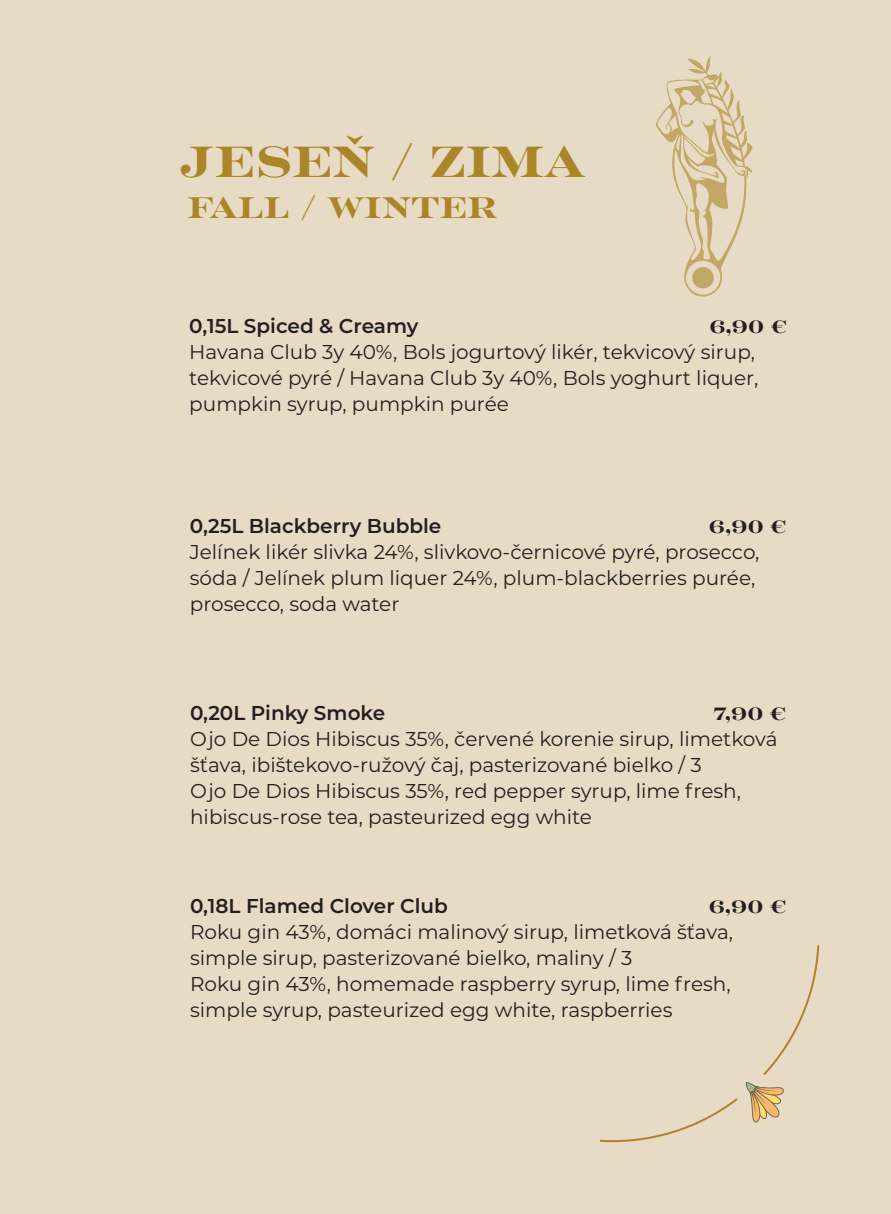
<style>
.page{position:relative;width:891px;height:1214px;background:#fff}
.page>*{position:absolute;margin:0;border:0;box-sizing:border-box;transform-origin:0 0}
.t1{font:44px "Rosella Solid";color:#a98627}
.t2{font:30px "Rosella Solid";color:#a98627}
.t3{font:20px/26px "Montserrat";color:#231f20}
.t4{font:600 20px "Montserrat";color:#231f20}
.t5{font:18px "Rosella Solid";letter-spacing:.01em;color:#231f20}
</style>
<div class="page">
<div style="left:0;top:0;width:890px;height:1213px;background:#e8dbc5"></div>
<svg style="left:656px;top:56px;width:96px;height:240px"></svg>
<svg style="left:599px;top:1098px;width:139px;height:45px"></svg>
<svg style="left:745px;top:945px;width:75px;height:178px"></svg>
<h1 class="t1" style="left:180px;top:123px;width:406px">JESEŇ / ZIMA</h1>
<h2 class="t2" style="left:187px;top:181px;width:311px">FALL / WINTER</h2>
<p class="t4" style="left:189px;top:311px;width:230px">0,15L Spiced &amp; Creamy</p>
<p class="t3" style="left:189px;top:338px;width:570px">Havana Club 3y 40%, Bols jogurtový likér, tekvicový sirup, tekvicové pyré / Havana Club 3y 40%, Bols yoghurt liquer, pumpkin syrup, pumpkin purée</p>
<p class="t5" style="left:709px;top:311px;width:79px">6,90 €</p>
<p class="t4" style="left:190px;top:511px;width:253px">0,25L Blackberry Bubble</p>
<p class="t3" style="left:190px;top:538px;width:571px">Jelínek likér slivka 24%, slivkovo-černicové pyré, prosecco, sóda / Jelínek plum liquer 24%, plum-blackberries purée, prosecco, soda water</p>
<p class="t5" style="left:708px;top:510px;width:79px">6,90 €</p>
<p class="t4" style="left:190px;top:698px;width:197px">0,20L Pinky Smoke</p>
<p class="t3" style="left:190px;top:724px;width:588px">Ojo De Dios Hibiscus 35%, červené korenie sirup, limetková šťava, ibištekovo-ružový čaj, pasterizované bielko / 3<br>Ojo De Dios Hibiscus 35%, red pepper syrup, lime fresh, hibiscus-rose tea, pasteurized egg white</p>
<p class="t5" style="left:713px;top:697px;width:73px">7,90 €</p>
<p class="t4" style="left:190px;top:892px;width:259px">0,18L Flamed Clover Club</p>
<p class="t3" style="left:190px;top:918px;width:544px">Roku gin 43%, domáci malinový sirup, limetková šťava, simple sirup, pasterizované bielko, maliny / 3<br>Roku gin 43%, homemade raspberry syrup, lime fresh, simple syrup, pasteurized egg white, raspberries</p>
<p class="t5" style="left:708px;top:891px;width:79px">6,90 €</p>
</div>
